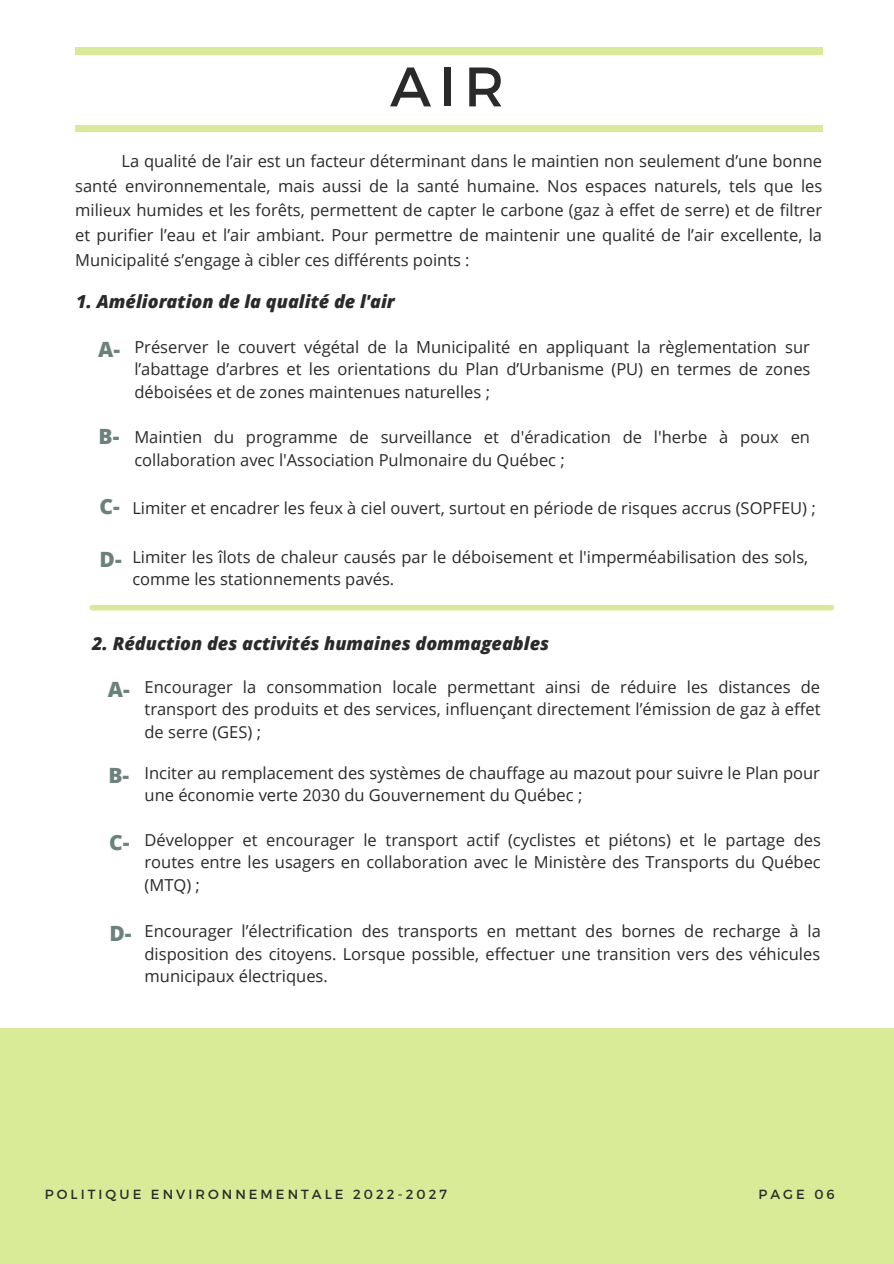
<style>
.page{position:relative;width:894px;height:1264px;background:#fff}
.page>*{position:absolute;margin:0;border:0;box-sizing:border-box;transform-origin:0 0}
.t1{font:55.5px "Montserrat";color:#2a2a2a}
.t2{font:800 21px "Open Sans";color:#6b827c}
.t3{font:italic 800 18px "Open Sans";color:#2a2a2a}
.t4{font:16.5px/22.5px "Open Sans";color:#2a2a2a;text-align:justify}
.t5{font:13.2px "Montserrat";letter-spacing:.23em;color:#2a2a2a}
</style>
<div class="page">
<div style="left:75px;top:125px;width:747px;height:7px;background:#daeb97"></div>
<div style="left:0;top:1028px;width:893px;height:235px;background:#daeb97"></div>
<div style="left:75px;top:48px;width:747px;height:6px;background:#daeb97"></div>
<div style="left:92px;top:605px;width:739px;height:5px;background:#daeb97"></div>
<p class="t1" style="left:390px;top:51px;width:116px">AIR</p>
<p class="t4" style="left:75px;top:148px;width:748px;line-height:24.8px;text-indent:46px">La qualité de l’air est un facteur déterminant dans le maintien non seulement d’une bonne santé environnementale, mais aussi de la santé humaine. Nos espaces naturels, tels que les milieux humides et les forêts, permettent de capter le carbone (gaz à effet de serre) et de filtrer et purifier l’eau et l’air ambiant. Pour permettre de maintenir une qualité de l’air excellente, la Municipalité s’engage à cibler ces différents points :</p>
<p class="t3" style="left:76px;top:288px;width:320px">1. Amélioration de la qualité de l'air</p>
<p class="t4" style="left:134px;top:335px;width:677px">Préserver le couvert végétal de la Municipalité en appliquant la règlementation sur l’abattage d’arbres et les orientations du Plan d’Urbanisme (PU) en termes de zones déboisées et de zones maintenues naturelles ;</p>
<p class="t4" style="left:134px;top:426px;width:677px">Maintien du programme de surveillance et d'éradication de l'herbe à poux en collaboration avec l'Association Pulmonaire du Québec ;</p>
<p class="t4" style="left:132px;top:496px;width:684px">Limiter et encadrer les feux à ciel ouvert, surtout en période de risques accrus (SOPFEU) ;</p>
<p class="t4" style="left:132px;top:545px;width:677px">Limiter les îlots de chaleur causés par le déboisement et l'imperméabilisation des sols, comme les stationnements pavés.</p>
<p class="t2" style="left:98px;top:334px;width:23px">A-</p>
<p class="t2" style="left:99px;top:421px;width:22px">B-</p>
<p class="t2" style="left:99px;top:491px;width:22px">C-</p>
<p class="t2" style="left:100px;top:544px;width:24px">D-</p>
<p class="t3" style="left:92px;top:630px;width:458px">2. Réduction des activités humaines dommageables</p>
<p class="t4" style="left:144px;top:675px;width:677px">Encourager la consommation locale permettant ainsi de réduire les distances de transport des produits et des services, influençant directement l’émission de gaz à effet de serre (GES) ;</p>
<p class="t4" style="left:144px;top:761px;width:676px">Inciter au remplacement des systèmes de chauffage au mazout pour suivre le Plan pour une économie verte 2030 du Gouvernement du Québec ;</p>
<p class="t4" style="left:144px;top:827px;width:677px">Développer et encourager le transport actif (cyclistes et piétons) et le partage des routes entre les usagers en collaboration avec le Ministère des Transports du Québec (MTQ) ;</p>
<p class="t4" style="left:144px;top:919px;width:677px">Encourager l’électrification des transports en mettant des bornes de recharge à la disposition des citoyens. Lorsque possible, effectuer une transition vers des véhicules municipaux électriques.</p>
<p class="t2" style="left:108px;top:674px;width:23px">A-</p>
<p class="t2" style="left:108px;top:760px;width:22px">B-</p>
<p class="t2" style="left:109px;top:827px;width:22px">C-</p>
<p class="t2" style="left:109px;top:919px;width:24px">D-</p>
<p class="t5" style="left:45px;top:1185px;width:403px">POLITIQUE ENVIRONNEMENTALE 2022-2027</p>
<p class="t5" style="left:758px;top:1185px;width:78px">PAGE 06</p>
</div>
